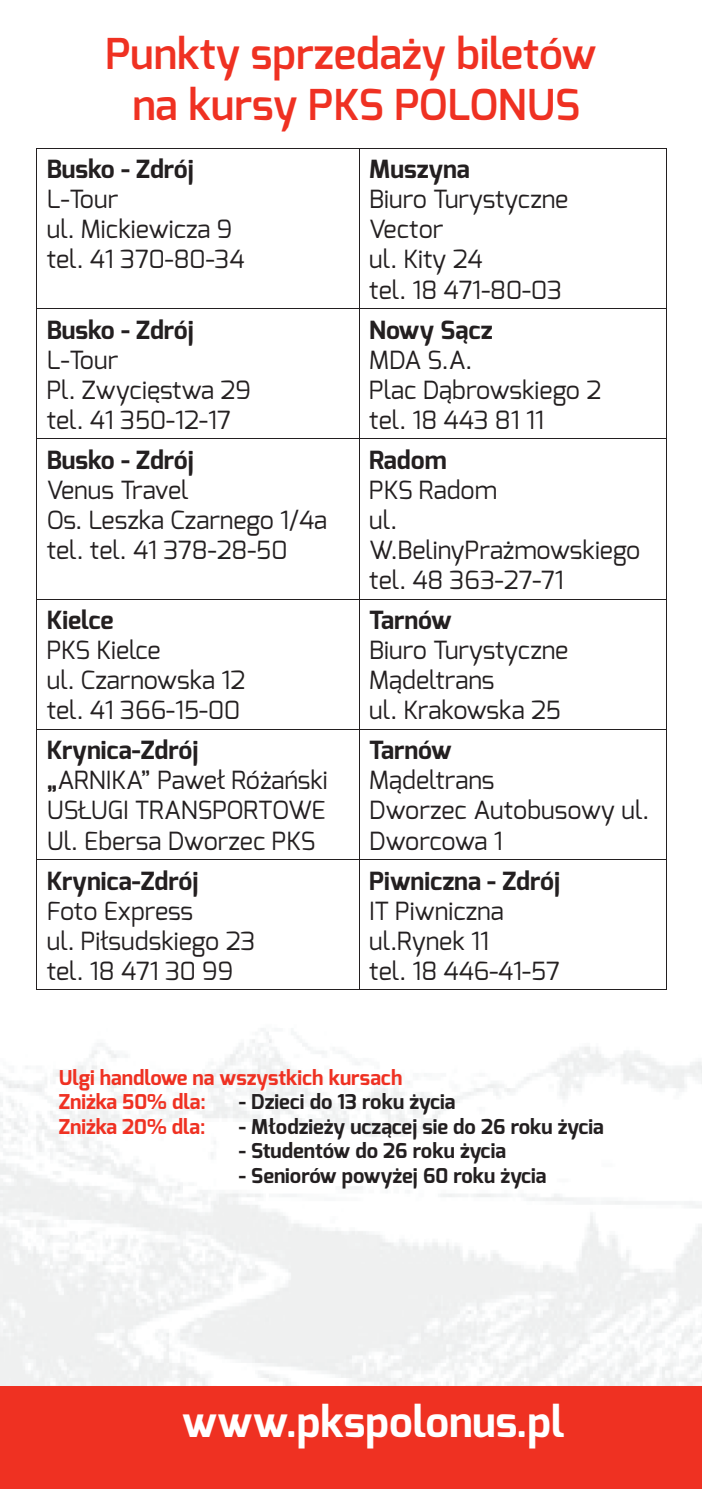
<style>
.page{position:relative;width:702px;height:1489px;background:#fff}
.page>*{position:absolute;margin:0;border:0;box-sizing:border-box;transform-origin:0 0}
.t1{font:600 42.5px/51px "Exo";color:#ef3122;text-align:center}
.t2{font:700 42.5px "Exo";color:#fff}
.t3{font:25px/30px "Exo";color:#231f20}
.t4{font:700 25px "Exo";color:#231f20}
.t5{font:700 20.5px "Exo";color:#231f20}
.t6{font:700 20.5px/24.5px "Exo";color:#ef3122}
.s1{font-weight:700}
</style>
<div class="page">
<div style="left:0;top:1385px;width:702px;height:103px;background:#ef3122"></div>
<hr style="left:359px;top:148px;width:308px;height:1px;background:#231f20">
<hr style="left:666px;top:149px;width:1px;height:159px;background:#231f20">
<hr style="left:359px;top:308px;width:307px;height:1px;background:#231f20">
<hr style="left:666px;top:308px;width:1px;height:131px;background:#231f20">
<hr style="left:359px;top:438px;width:307px;height:1px;background:#231f20">
<hr style="left:666px;top:439px;width:1px;height:160px;background:#231f20">
<hr style="left:359px;top:598px;width:307px;height:1px;background:#231f20">
<hr style="left:666px;top:599px;width:1px;height:130px;background:#231f20">
<hr style="left:359px;top:729px;width:307px;height:1px;background:#231f20">
<hr style="left:359px;top:859px;width:307px;height:1px;background:#231f20">
<hr style="left:359px;top:989px;width:308px;height:1px;background:#231f20">
<hr style="left:666px;top:729px;width:1px;height:130px;background:#231f20">
<hr style="left:666px;top:859px;width:1px;height:130px;background:#231f20">
<hr style="left:36px;top:148px;width:323px;height:1px;background:#231f20">
<hr style="left:37px;top:308px;width:322px;height:1px;background:#231f20">
<hr style="left:37px;top:438px;width:322px;height:1px;background:#231f20">
<hr style="left:37px;top:598px;width:322px;height:1px;background:#231f20">
<hr style="left:37px;top:729px;width:322px;height:1px;background:#231f20">
<hr style="left:37px;top:859px;width:322px;height:1px;background:#231f20">
<hr style="left:36px;top:989px;width:323px;height:1px;background:#231f20">
<hr style="left:36px;top:149px;width:1px;height:159px;background:#231f20">
<hr style="left:359px;top:149px;width:1px;height:159px;background:#231f20">
<hr style="left:36px;top:308px;width:1px;height:131px;background:#231f20">
<hr style="left:359px;top:309px;width:1px;height:129px;background:#231f20">
<hr style="left:36px;top:439px;width:1px;height:160px;background:#231f20">
<hr style="left:359px;top:439px;width:1px;height:159px;background:#231f20">
<hr style="left:36px;top:599px;width:1px;height:130px;background:#231f20">
<hr style="left:359px;top:599px;width:1px;height:130px;background:#231f20">
<hr style="left:36px;top:729px;width:1px;height:130px;background:#231f20">
<hr style="left:359px;top:729px;width:1px;height:130px;background:#231f20">
<hr style="left:36px;top:859px;width:1px;height:130px;background:#231f20">
<hr style="left:359px;top:859px;width:1px;height:130px;background:#231f20">
<h1 class="t1" style="left:105px;top:28px;width:492px">Punkty sprzedaży biletów na kursy PKS POLONUS</h1>
<p class="t4" style="left:47px;top:153px;width:149px">Busko - Zdrój</p>
<p class="t3" style="left:47px;top:184px;width:199px">L-Tour<br>ul. Mickiewicza 9 tel. 41 370-80-34</p>
<p class="t4" style="left:47px;top:313px;width:149px">Busko - Zdrój</p>
<p class="t3" style="left:47px;top:344px;width:206px">L-Tour<br>Pl. Zwycięstwa 29 tel. 41 350-12-17</p>
<p class="t4" style="left:47px;top:444px;width:149px">Busko - Zdrój</p>
<p class="t3" style="left:47px;top:475px;width:282px">Venus Travel<br>Os. Leszka Czarnego 1/4a tel. tel. 41 378-28-50</p>
<p class="t4" style="left:47px;top:604px;width:68px">Kielce</p>
<p class="t3" style="left:47px;top:635px;width:200px">PKS Kielce<br>ul. Czarnowska 12 tel. 41 366-15-00</p>
<p class="t4" style="left:369px;top:153px;width:102px">Muszyna</p>
<p class="t3" style="left:369px;top:184px;width:200px">Biuro Turystyczne<br>Vector<br>ul. Kity 24<br>tel. 18 471-80-03</p>
<p class="t4" style="left:369px;top:313px;width:125px">Nowy Sącz</p>
<p class="t3" style="left:369px;top:344px;width:233px">MDA S.A.<br>Plac Dąbrowskiego 2 tel. 18 443 81 11</p>
<p class="t4" style="left:369px;top:444px;width:79px">Radom</p>
<p class="t3" style="left:369px;top:475px;width:273px">PKS Radom<br>ul.<br>W.BelinyPrażmowskiego tel. 48 363-27-71</p>
<p class="t4" style="left:369px;top:604px;width:84px">Tarnów</p>
<p class="t3" style="left:369px;top:635px;width:200px">Biuro Turystyczne<br>Mądeltrans<br>ul. Krakowska 25</p>
<p class="t3" style="left:47px;top:735px;width:282px"><span class="s1">Krynica-Zdrój<br>„</span>ARNIKA” Paweł Różański<br>USŁUGI TRANSPORTOWE<br>Ul. Ebersa Dworzec PKS</p>
<p class="t4" style="left:369px;top:734px;width:84px">Tarnów</p>
<p class="t3" style="left:369px;top:765px;width:281px">Mądeltrans<br>Dworzec Autobusowy ul.<br>Dworcowa 1</p>
<p class="t4" style="left:47px;top:864px;width:153px">Krynica-Zdrój</p>
<p class="t3" style="left:47px;top:895px;width:210px">Foto Express<br>ul. Piłsudskiego 23 tel. 18 471 30 99</p>
<p class="t4" style="left:369px;top:864px;width:192px">Piwniczna - Zdrój</p>
<p class="t3" style="left:369px;top:895px;width:192px">IT Piwniczna ul.Rynek 11<br>tel. 18 446-41-57</p>
<p class="t6" style="left:59px;top:1065px;width:345px">Ulgi handlowe na wszystkich kursach<br>Zniżka 50% dla:</p>
<p class="t5" style="left:239px;top:1088px;width:218px">- Dzieci do 13 roku życia</p>
<p class="t6" style="left:59px;top:1114px;width:148px">Zniżka 20% dla:</p>
<p class="t5" style="left:239px;top:1113px;width:366px">- Młodzieży uczącej sie do 26 roku życia</p>
<p class="t5" style="left:239px;top:1137px;width:268px">- Studentów do 26 roku życia</p>
<p class="t5" style="left:239px;top:1162px;width:309px">- Seniorów powyżej 60 roku życia</p>
<h1 class="t2" style="left:182px;top:1393px;width:384px">www.pkspolonus.pl</h1>
</div>
